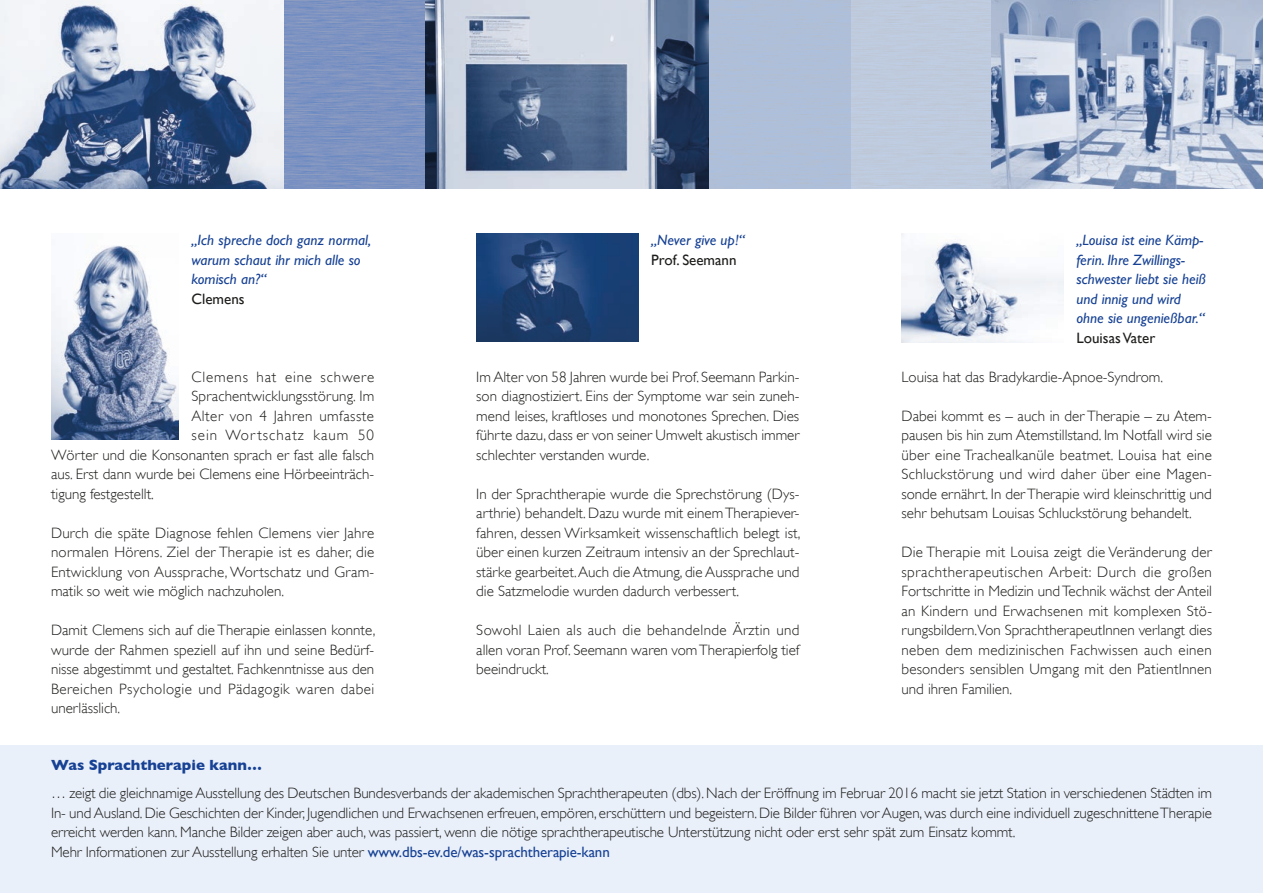
<style>
.page{position:relative;width:1263px;height:893px;background:#fff}
.page>*{position:absolute;margin:0;border:0;box-sizing:border-box;transform-origin:0 0}
.t1{font:300 15px/19.5px "Gill Sans";color:#1d1d1b;text-align:justify}
.t2{font:italic 15px/19.5px "Gill Sans";color:#164194}
.t3{font:15px "Gill Sans";color:#1d1d1b}
.t4{font:300 15px "Gill Sans";letter-spacing:.035em;color:#1d1d1b}
.t5{font:700 15px "Gill Sans";color:#164194}
.t6{font:300 15px "Gill Sans";letter-spacing:.055em;color:#1d1d1b}
.t7{font:300 15px "Gill Sans";letter-spacing:.07em;color:#1d1d1b}
.s1{font-weight:400;color:#164194}
</style>
<div class="page">
<div style="left:0;top:745px;width:1263px;height:148px;background:#eaf0fa"></div>
<div style="left:850px;top:0;width:142px;height:189px;background:#becade"></div>
<div style="left:709px;top:0;width:141px;height:189px;background:#afbfd8"></div>
<div style="left:284px;top:0;width:141px;height:189px;background:#7d93c1"></div>
<img style="left:992px;top:0;width:271px;height:189px">
<img style="left:425px;top:0;width:284px;height:189px">
<img style="left:0;top:0;width:283px;height:189px">
<img style="left:51px;top:245px;width:128px;height:195px">
<img style="left:476px;top:234px;width:162px;height:108px">
<img style="left:901px;top:234px;width:163px;height:109px">
<p class="t2" style="left:191px;top:230px;width:181px">„Ich spreche doch ganz normal, warum schaut ihr mich alle so komisch an?“</p>
<p class="t3" style="left:191px;top:290px;width:55px">Clemens</p>
<p class="t6" style="left:191px;top:368px;width:184px">Clemens hat eine schwere</p>
<p class="t1" style="left:191px;top:386px;width:184px">Sprachentwicklungsstörung. Im</p>
<p class="t4" style="left:191px;top:407px;width:184px">Alter von 4 Jahren umfasste</p>
<p class="t7" style="left:191px;top:427px;width:184px">sein Wortschatz kaum 50</p>
<p class="t1" style="left:51px;top:445px;width:325px">Wörter und die Konsonanten sprach er fast alle falsch</p>
<p class="t1" style="left:51px;top:464px;width:325px">aus. Erst dann wurde bei Clemens eine Hörbeeinträch-</p>
<p class="t1" style="left:51px;top:484px;width:104px">tigung festgestellt.</p>
<p class="t1" style="left:51px;top:523px;width:325px">Durch die späte Diagnose fehlen Clemens vier Jahre normalen Hörens. Ziel der Therapie ist es daher, die Entwicklung von Aussprache, Wortschatz und Gram&shy;matik so weit wie möglich nachzuholen.</p>
<p class="t1" style="left:51px;top:620px;width:326px">Damit Clemens sich auf die Therapie einlassen konnte, wurde der Rahmen speziell auf ihn und seine Bedürf&shy;nisse abgestimmt und gestaltet. Fachkenntnisse aus den Bereichen Psychologie und Pädagogik waren dabei unerlässlich.</p>
<p class="t2" style="left:651px;top:230px;width:95px">„Never give up!“</p>
<p class="t3" style="left:651px;top:251px;width:87px">Prof. Seemann</p>
<p class="t1" style="left:476px;top:367px;width:325px">Im Alter von 58 Jahren wurde bei Prof. Seemann Parkin&shy;son diagnostiziert. Eins der Symptome war sein zuneh&shy;mend leises, kraftloses und monotones Sprechen. Dies führte dazu, dass er von seiner Umwelt akustisch immer schlechter verstanden wurde.</p>
<p class="t1" style="left:476px;top:484px;width:326px">In der Sprachtherapie wurde die Sprechstörung (Dys&shy;arthrie) behandelt. Dazu wurde mit einem Therapiever&shy;fahren, dessen Wirksamkeit wissenschaftlich belegt ist, über einen kurzen Zeitraum intensiv an der Sprechlaut&shy;stärke gearbeitet. Auch die Atmung, die Aussprache und die Satzmelodie wurden dadurch verbessert.</p>
<p class="t1" style="left:476px;top:620px;width:325px">Sowohl Laien als auch die behandelnde Ärztin und allen voran Prof. Seemann waren vom Therapierfolg tief beeindruckt.</p>
<p class="t2" style="left:1076px;top:230px;width:131px">„Louisa ist eine Kämp&shy;ferin. Ihre Zwillings&shy;schwester liebt sie heiß und innig und wird ohne sie ungenießbar.“</p>
<p class="t3" style="left:1076px;top:329px;width:80px">Louisas Vater</p>
<p class="t1" style="left:901px;top:367px;width:263px">Louisa hat das Bradykardie-Apnoe-Syndrom.</p>
<p class="t1" style="left:901px;top:406px;width:312px">Dabei kommt es – auch in der Therapie – zu Atem&shy;pausen bis hin zum Atemstillstand. Im Notfall wird sie über eine Trachealkanüle beatmet. Louisa hat eine Schluckstörung und wird daher über eine Magen&shy;sonde ernährt. In der Therapie wird kleinschrittig und sehr behutsam Louisas Schluckstörung behandelt.</p>
<p class="t1" style="left:901px;top:542px;width:312px">Die Therapie mit Louisa zeigt die Veränderung der sprachtherapeutischen Arbeit: Durch die großen Fortschritte in Medizin und Technik wächst der Anteil an Kindern und Erwachsenen mit komplexen Stö&shy;rungsbildern.Von SprachtherapeutInnen verlangt dies neben dem medizinischen Fachwissen auch einen besonders sensiblen Umgang mit den PatientInnen und ihren Familien.</p>
<p class="t5" style="left:51px;top:756px;width:212px">Was Sprachtherapie kann…</p>
<p class="t1" style="left:51px;top:783px;width:1162px;text-align:left">… zeigt die gleichnamige Ausstellung des Deutschen Bundesverbands der akademischen Sprachtherapeuten (dbs). Nach der Eröffnung im Februar 2016 macht sie jetzt Station in verschiedenen Städten im In- und Ausland. Die Geschichten der Kinder, Jugendlichen und Erwachsenen erfreuen, empören, erschüttern und begeistern. Die Bilder führen vor Augen, was durch eine individuell zugeschnittene Therapie erreicht werden kann. Manche Bilder zeigen aber auch, was passiert, wenn die nötige sprachtherapeutische Unterstützung nicht oder erst sehr spät zum Einsatz kommt.<br>Mehr Informationen zur Ausstellung erhalten Sie unter <span class="s1">www.dbs-ev.de/was-sprachtherapie-kann</span></p>
</div>
